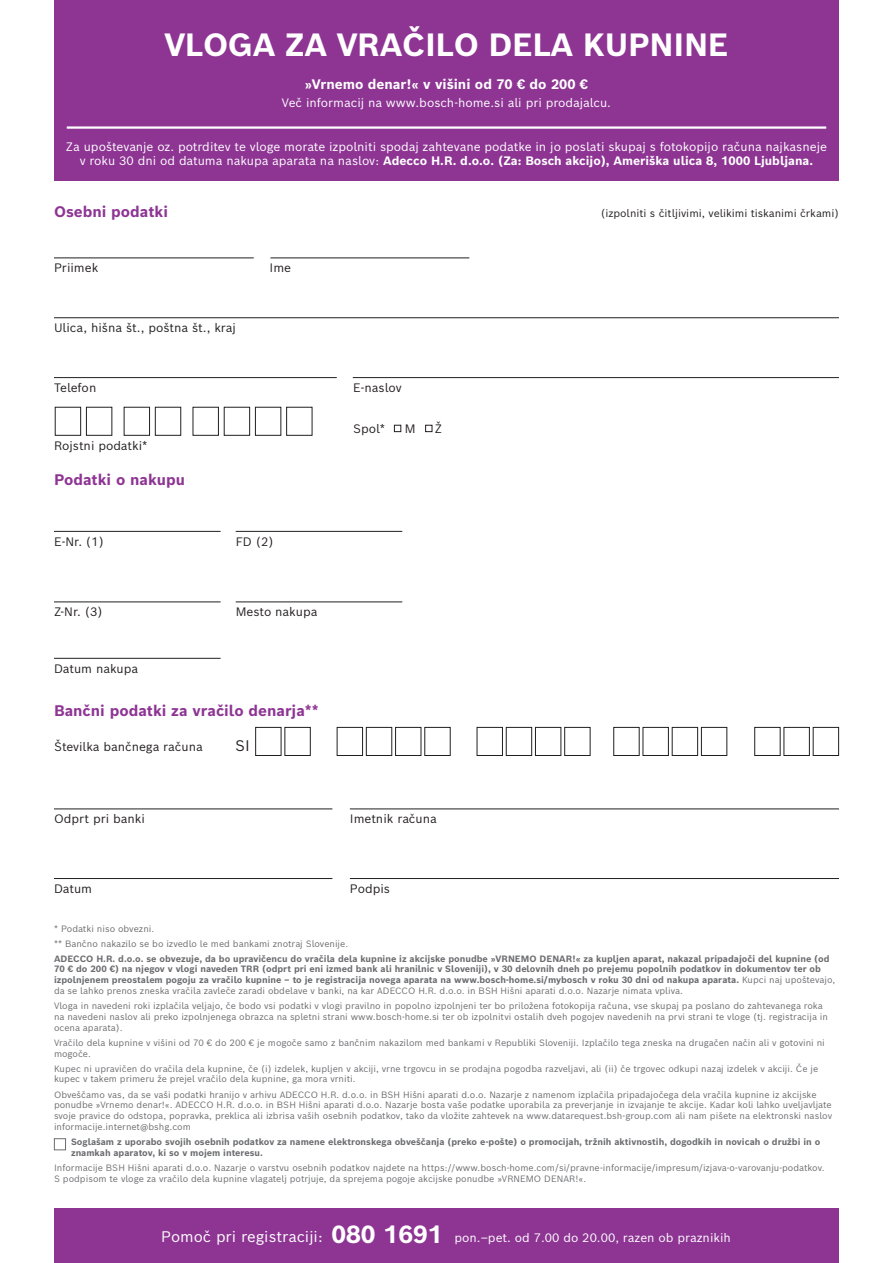
<style>
.page{position:relative;width:893px;height:1263px;background:#fff}
.page>*{position:absolute;margin:0;border:0;box-sizing:border-box;transform-origin:0 0}
.t1{font:700 31.5px "Bosch Sans";letter-spacing:-.01em;color:#fff}
.t2{font:700 24.3px "Bosch Sans";color:#fff}
.t3{font:700 15px "Bosch Sans";color:#8e3594}
.t4{font:15px "Bosch Sans";color:#fff}
.t5{font:15px "Bosch Sans";color:#231f20}
.t6{font:700 13.5px "Bosch Sans";color:#fff}
.t7{font:12px/14.4px "Bosch Sans";color:#fff;text-align:center}
.t8{font:12px "Bosch Sans";color:#231f20}
.t9{font:10.5px "Bosch Sans";color:#231f20}
.t10{font:9px/10.8px "Bosch Sans";color:#6c6d70}
.t11{font:700 9px/10.8px "Bosch Sans";color:#6c6d70}
.s1{font-weight:700}
.s2{font-weight:400}
</style>
<div class="page">
<div style="left:54px;top:1209px;width:785px;height:54px;background:#8e3594"></div>
<div style="left:54px;top:0;width:785px;height:181px;background:#8e3594"></div>
<hr style="left:67px;top:126px;width:759px;height:3px;background:#fff">
<hr style="left:54px;top:257px;width:200px;height:1px;background:#231f20">
<hr style="left:54px;top:531px;width:167px;height:1px;background:#231f20">
<hr style="left:54px;top:601px;width:167px;height:1px;background:#231f20">
<hr style="left:54px;top:658px;width:167px;height:1px;background:#231f20">
<hr style="left:54px;top:808px;width:278px;height:1px;background:#231f20">
<hr style="left:54px;top:878px;width:278px;height:1px;background:#231f20">
<hr style="left:350px;top:808px;width:489px;height:1px;background:#231f20">
<hr style="left:350px;top:878px;width:489px;height:1px;background:#231f20">
<hr style="left:236px;top:531px;width:166px;height:1px;background:#231f20">
<hr style="left:236px;top:601px;width:166px;height:1px;background:#231f20">
<hr style="left:54px;top:317px;width:785px;height:1px;background:#231f20">
<hr style="left:54px;top:377px;width:283px;height:1px;background:#231f20">
<hr style="left:353px;top:377px;width:486px;height:1px;background:#231f20">
<hr style="left:270px;top:257px;width:199px;height:1px;background:#231f20">
<div style="left:55px;top:407px;width:26px;height:29px;border:1px solid #231f20"></div>
<div style="left:124px;top:407px;width:26px;height:29px;border:1px solid #231f20"></div>
<div style="left:193px;top:407px;width:26px;height:29px;border:1px solid #231f20"></div>
<div style="left:255px;top:407px;width:26px;height:29px;border:1px solid #231f20"></div>
<div style="left:86px;top:407px;width:26px;height:29px;border:1px solid #231f20"></div>
<div style="left:155px;top:407px;width:26px;height:29px;border:1px solid #231f20"></div>
<div style="left:224px;top:407px;width:26px;height:29px;border:1px solid #231f20"></div>
<div style="left:286px;top:407px;width:26px;height:29px;border:1px solid #231f20"></div>
<div style="left:394px;top:425px;width:7px;height:7px;border:1px solid #231f20"></div>
<div style="left:425px;top:425px;width:7px;height:7px;border:1px solid #231f20"></div>
<div style="left:255px;top:727px;width:26px;height:29px;border:1px solid #231f20"></div>
<div style="left:284px;top:727px;width:27px;height:29px;border:1px solid #231f20"></div>
<div style="left:754px;top:727px;width:26px;height:29px;border:1px solid #231f20"></div>
<div style="left:784px;top:727px;width:26px;height:29px;border:1px solid #231f20"></div>
<div style="left:813px;top:727px;width:26px;height:29px;border:1px solid #231f20"></div>
<div style="left:337px;top:727px;width:26px;height:29px;border:1px solid #231f20"></div>
<div style="left:366px;top:727px;width:26px;height:29px;border:1px solid #231f20"></div>
<div style="left:395px;top:727px;width:26px;height:29px;border:1px solid #231f20"></div>
<div style="left:424px;top:727px;width:27px;height:29px;border:1px solid #231f20"></div>
<div style="left:477px;top:727px;width:26px;height:29px;border:1px solid #231f20"></div>
<div style="left:506px;top:727px;width:26px;height:29px;border:1px solid #231f20"></div>
<div style="left:535px;top:727px;width:26px;height:29px;border:1px solid #231f20"></div>
<div style="left:564px;top:727px;width:26px;height:29px;border:1px solid #231f20"></div>
<div style="left:613px;top:727px;width:27px;height:29px;border:1px solid #231f20"></div>
<div style="left:643px;top:727px;width:26px;height:29px;border:1px solid #231f20"></div>
<div style="left:672px;top:727px;width:26px;height:29px;border:1px solid #231f20"></div>
<div style="left:701px;top:727px;width:26px;height:29px;border:1px solid #231f20"></div>
<div style="left:54px;top:1138px;width:12px;height:12px;border:1px solid #6c6d70"></div>
<p class="t1" style="left:164px;top:24px;width:566px">VLOGA ZA VRAČILO DELA KUPNINE</p>
<p class="t6" style="left:305px;top:75px;width:285px">»Vrnemo denar!« v višini od 70 € do 200 €</p>
<p class="t7" style="left:282px;top:95px;width:331px">Več informacij na www.bosch-home.si ali pri prodajalcu.</p>
<p class="t7" style="left:66px;top:139px;width:763px">Za upoštevanje oz. potrditev te vloge morate izpolniti spodaj zahtevane podatke in jo poslati skupaj s fotokopijo računa najkasneje v roku 30 dni od datuma nakupa aparata na naslov: <span class="s1">Adecco H.R. d.o.o. (Za: Bosch akcijo), Ameriška ulica 8, 1000 Ljubljana.</span></p>
<p class="t3" style="left:54px;top:201px;width:116px">Osebni podatki</p>
<p class="t9" style="left:601px;top:206px;width:240px">(izpolniti s čitljivimi, velikimi tiskanimi črkami)</p>
<p class="t8" style="left:54px;top:260px;width:46px">Priimek</p>
<p class="t8" style="left:54px;top:320px;width:183px">Ulica, hišna št., poštna št., kraj</p>
<p class="t8" style="left:54px;top:380px;width:44px">Telefon</p>
<p class="t8" style="left:54px;top:437px;width:95px">Rojstni podatki*</p>
<p class="t3" style="left:54px;top:469px;width:133px">Podatki o nakupu</p>
<p class="t8" style="left:270px;top:260px;width:23px">Ime</p>
<p class="t8" style="left:54px;top:533px;width:51px">E-Nr. (1)</p>
<p class="t8" style="left:54px;top:604px;width:50px">Z-Nr. (3)</p>
<p class="t8" style="left:54px;top:660px;width:86px">Datum nakupa</p>
<p class="t8" style="left:236px;top:533px;width:39px">FD (2)</p>
<p class="t8" style="left:236px;top:604px;width:83px">Mesto nakupa</p>
<p class="t3" style="left:54px;top:701px;width:266px">Bančni podatki za vračilo denarja**</p>
<p class="t8" style="left:54px;top:738px;width:150px">Številka bančnega računa</p>
<p class="t5" style="left:235px;top:735px;width:16px">SI</p>
<p class="t8" style="left:54px;top:811px;width:92px">Odprt pri banki</p>
<p class="t8" style="left:54px;top:880px;width:40px">Datum</p>
<p class="t8" style="left:353px;top:380px;width:50px">E-naslov</p>
<p class="t8" style="left:353px;top:420px;width:34px">Spol*</p>
<p class="t8" style="left:405px;top:420px;width:12px">M</p>
<p class="t8" style="left:435px;top:420px;width:9px">Ž</p>
<p class="t8" style="left:350px;top:811px;width:88px">Imetnik računa</p>
<p class="t8" style="left:350px;top:880px;width:42px">Podpis</p>
<p class="t10" style="left:54px;top:922px;width:102px">* Podatki niso obvezni.</p>
<p class="t10" style="left:54px;top:938px;width:296px">** Bančno nakazilo se bo izvedlo le med bankami znotraj Slovenije.</p>
<p class="t11" style="left:54px;top:953px;width:783px">ADECCO H.R. d.o.o. se obvezuje, da bo upravičencu do vračila dela kupnine iz akcijske ponudbe »VRNEMO DENAR!« za kupljen aparat, nakazal pripadajoči del kupnine (od 70 € do 200 €) na njegov v vlogi naveden TRR (odprt pri eni izmed bank ali hranilnic v Sloveniji), v 30 delovnih dneh po prejemu popolnih podatkov in dokumentov ter ob izpolnjenem preostalem pogoju za vračilo kupnine – to je registracija novega aparata na www.bosch-home.si/mybosch v roku 30 dni od nakupa aparata. <span class="s2">Kupci naj upoštevajo, da se lahko prenos zneska vračila zavleče zaradi obdelave v banki, na kar ADECCO H.R. d.o.o. in BSH Hišni aparati d.o.o. Nazarje nimata vpliva.</span></p>
<p class="t10" style="left:54px;top:1000px;width:775px">Vloga in navedeni roki izplačila veljajo, če bodo vsi podatki v vlogi pravilno in popolno izpolnjeni ter bo priložena fotokopija računa, vse skupaj pa poslano do zahtevanega roka na navedeni naslov ali preko izpolnjenega obrazca na spletni strani www.bosch-home.si ter ob izpolnitvi ostalih dveh pogojev navedenih na prvi strani te vloge (tj. registracija in ocena aparata).</p>
<p class="t10" style="left:54px;top:1037px;width:772px">Vračilo dela kupnine v višini od 70 € do 200 € je mogoče samo z bančnim nakazilom med bankami v Republiki Sloveniji. Izplačilo tega zneska na drugačen način ali v gotovini ni mogoče.</p>
<p class="t10" style="left:54px;top:1063px;width:766px">Kupec ni upravičen do vračila dela kupnine, če (i) izdelek, kupljen v akciji, vrne trgovcu in se prodajna pogodba razveljavi, ali (ii) če trgovec odkupi nazaj izdelek v akciji. Če je kupec v takem primeru že prejel vračilo dela kupnine, ga mora vrniti.</p>
<p class="t10" style="left:54px;top:1088px;width:780px">Obveščamo vas, da se vaši podatki hranijo v arhivu ADECCO H.R. d.o.o. in BSH Hišni aparati d.o.o. Nazarje z namenom izplačila pripadajočega dela vračila kupnine iz akcijske ponudbe »Vrnemo denar!«. ADECCO H.R. d.o.o. in BSH Hišni aparati d.o.o. Nazarje bosta vaše podatke uporabila za preverjanje in izvajanje te akcije. Kadar koli lahko uveljavljate svoje pravice do odstopa, popravka, preklica ali izbrisa vaših osebnih podatkov, tako da vložite zahtevek na www.datarequest.bsh-group.com ali nam pišete na elektronski naslov informacije.internet@bshg.com</p>
<p class="t11" style="left:71px;top:1136px;width:751px">Soglašam z uporabo svojih osebnih podatkov za namene elektronskega obveščanja (preko e-pošte) o promocijah, tržnih aktivnostih, dogodkih in novicah o družbi in o znamkah aparatov, ki so v mojem interesu.</p>
<p class="t10" style="left:54px;top:1162px;width:772px">Informacije BSH Hišni aparati d.o.o. Nazarje o varstvu osebnih podatkov najdete na https://www.bosch-home.com/si/pravne-informacije/impresum/izjava-o-varovanju-podatkov.<br>S podpisom te vloge za vračilo dela kupnine vlagatelj potrjuje, da sprejema pogoje akcijske ponudbe »VRNEMO DENAR!«.</p>
<p class="t4" style="left:161px;top:1226px;width:163px">Pomoč pri registraciji:</p>
<p class="t2" style="left:332px;top:1218px;width:113px">080 1691</p>
<p class="t7" style="left:454px;top:1230px;width:278px">pon.–pet. od 7.00 do 20.00, razen ob praznikih</p>
</div>
